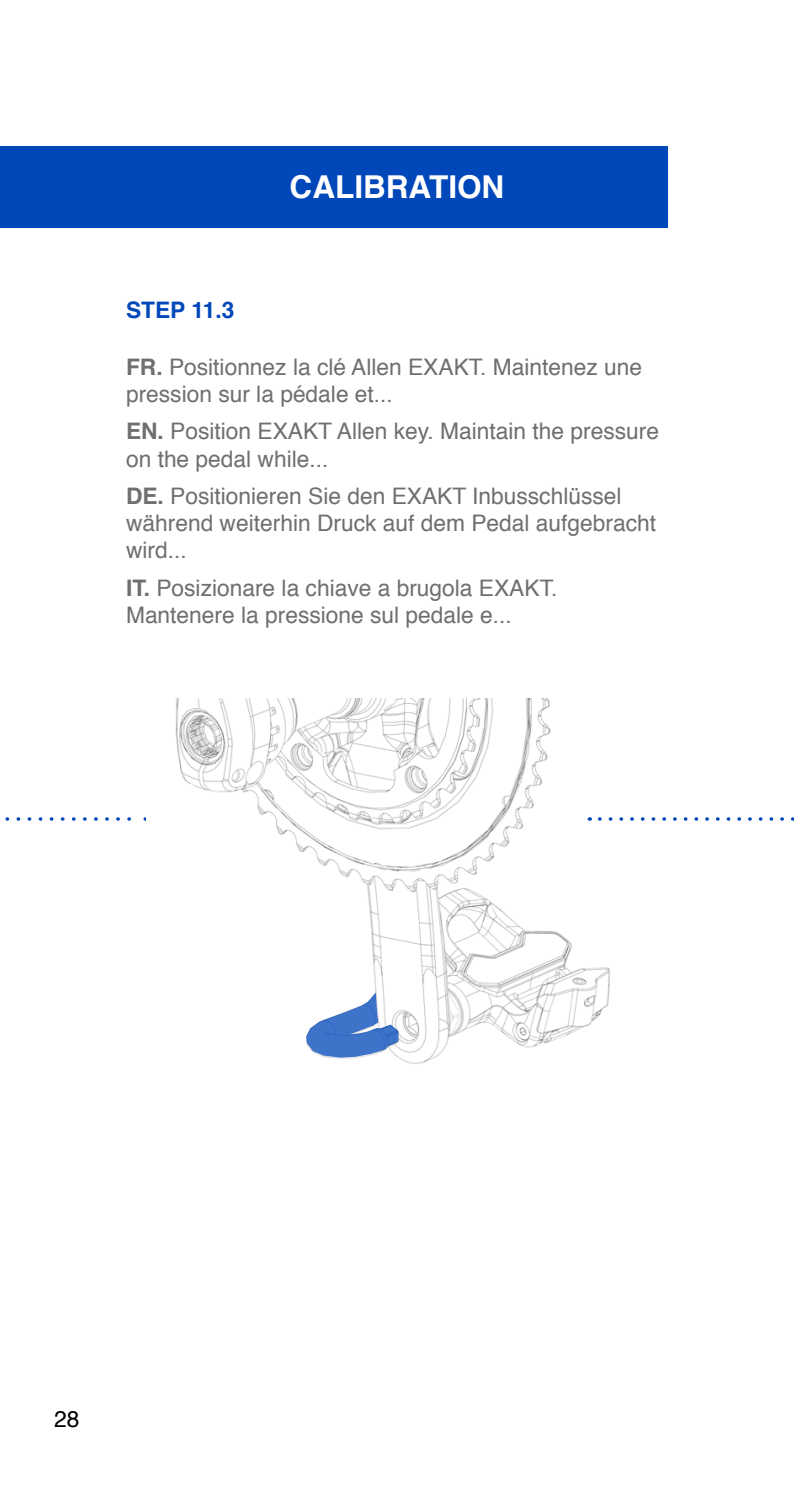
<style>
.page{position:relative;width:794px;height:1489px;background:#fff}
.page>*{position:absolute;margin:0;border:0;box-sizing:border-box;transform-origin:0 0}
.t1{font:700 31.5px "Helvetica";color:#fff}
.t2{font:22.75px/27.3px "Helvetica";color:#706f6f}
.t3{font:700 22.75px "Helvetica";color:#0047ba}
.t4{font:22.75px "Helvetica";color:#000}
.s1{font-weight:700}
</style>
<div class="page">
<svg style="left:5px;top:817px;width:141px;height:3px"></svg>
<div style="left:0;top:146px;width:668px;height:82px;background:#0047ba"></div>
<img style="left:175px;top:699px;width:470px;height:366px">
<svg style="left:599px;top:817px;width:195px;height:3px"></svg>
<svg style="left:306px;top:992px;width:92px;height:65px"></svg>
<h1 class="t1" style="left:290px;top:161px;width:216px">CALIBRATION</h1>
<p class="t3" style="left:126px;top:291px;width:110px">STEP 11.3</p>
<p class="t2" style="left:126px;top:353px;width:517px"><span class="s1">FR.</span> Positionnez la clé Allen EXAKT. Maintenez une pression sur la pédale et...</p>
<p class="t2" style="left:126px;top:418px;width:534px"><span class="s1">EN.</span> Position EXAKT Allen key. Maintain the pressure on the pedal while...</p>
<p class="t2" style="left:126px;top:483px;width:531px"><span class="s1">DE.</span> Positionieren Sie den EXAKT Inbusschlüssel während weiterhin Druck auf dem Pedal aufgebracht wird...</p>
<p class="t2" style="left:126px;top:574px;width:433px"><span class="s1">IT.</span> Posizionare la chiave a brugola EXAKT.<br>Mantenere la pressione sul pedale e...</p>
<p class="t4" style="left:54px;top:1400px;width:27px">28</p>
</div>
